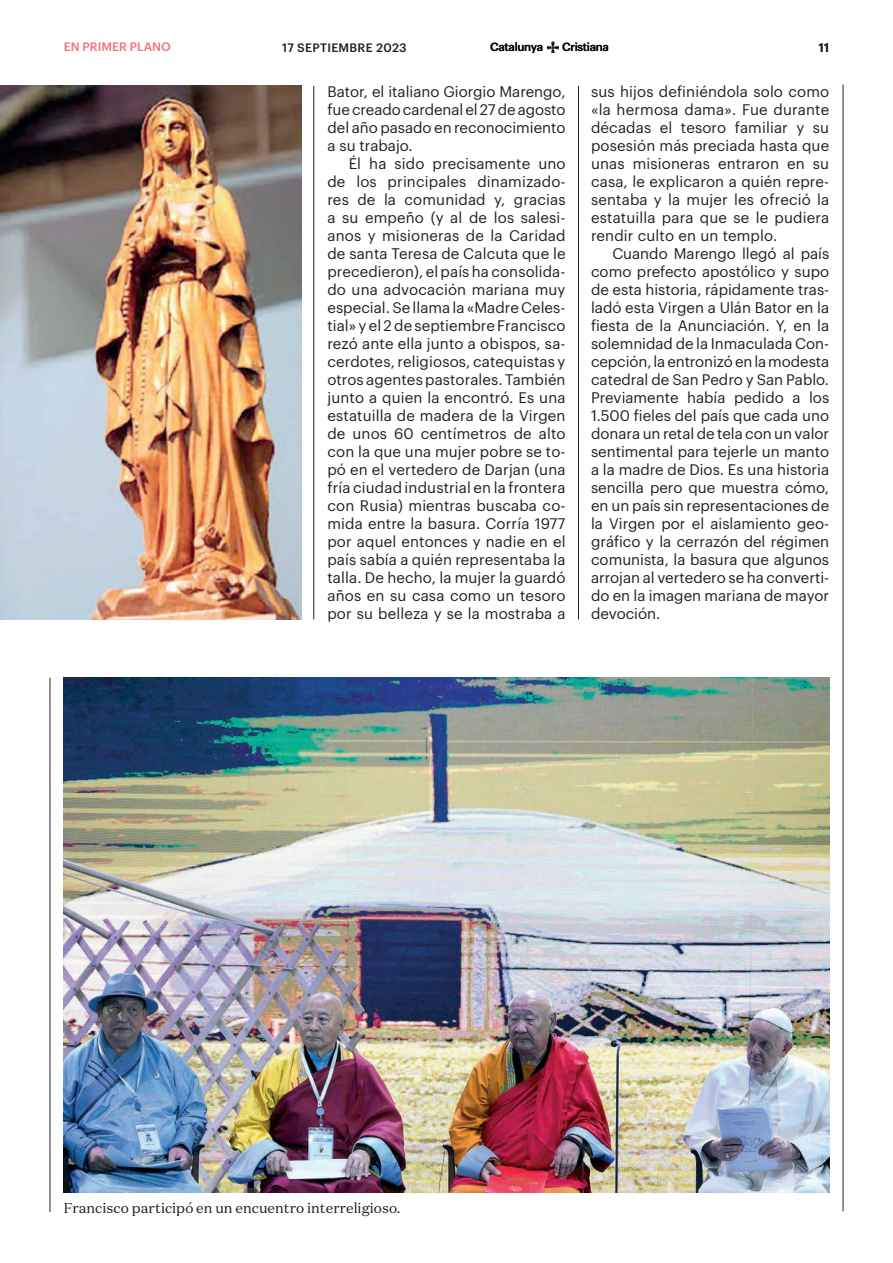
<style>
.page{position:relative;width:893px;height:1263px;background:#fff}
.page>*{position:absolute;margin:0;border:0;box-sizing:border-box;transform-origin:0 0}
.t1{font:15px/18px "Graphik";color:#231f20;text-align:justify}
.t2{font:14.25px "Domaine Text";color:#231f20}
.t3{font:500 12px "Graphik";letter-spacing:.025em;color:#231f20}
.t4{font:500 12px "Graphik";color:#f27278}
.t5{font:500 11.55px "Graphik";letter-spacing:-.03em;color:#07090c}
</style>
<div class="page">
<hr style="left:843px;top:85px;width:1px;height:1126px;background:#231f20">
<hr style="left:50px;top:678px;width:1px;height:534px;background:#231f20">
<svg style="left:547px;top:42px;width:12px;height:11px"></svg>
<img style="left:0;top:85px;width:302px;height:534px">
<img style="left:64px;top:678px;width:765px;height:514px">
<hr style="left:578px;top:86px;width:1px;height:533px;background:#231f20">
<hr style="left:314px;top:86px;width:1px;height:533px;background:#231f20">
<p class="t4" style="left:64px;top:38px;width:109px">EN PRIMER PLANO</p>
<p class="t3" style="left:282px;top:38px;width:126px">17 SEPTIEMBRE 2023</p>
<p class="t5" style="left:490px;top:38px;width:54px">Catalunya</p>
<p class="t5" style="left:562px;top:38px;width:48px">Cristiana</p>
<p class="t3" style="left:819px;top:38px;width:12px">11</p>
<p class="t1" style="left:327px;top:82px;width:240px">Bator, el italiano Giorgio Marengo, fue creado cardenal el 27 de agosto del año pasado en reconocimiento a su trabajo.</p>
<p class="t1" style="left:327px;top:154px;width:240px;text-indent:21px">Él ha sido precisamente uno de los principales dinamizado&shy;res de la comunidad y, gracias a su empeño (y al de los salesi&shy;anos y misioneras de la Caridad de santa Teresa de Calcuta que le precedieron), el país ha consolida&shy;do una advocación mariana muy especial. Se llama la «Madre Celes&shy;tial» y el 2 de septiembre Francisco rezó ante ella junto a obispos, sa&shy;cerdotes, religiosos, catequistas y otros agentes pastorales. También junto a quien la encontró. Es una estatuilla de madera de la Virgen de unos 60 centímetros de alto con la que una mujer pobre se to&shy;pó en el vertedero de Darjan (una fría ciudad industrial en la frontera con Rusia) mientras buscaba co&shy;mida entre la basura. Corría 1977 por aquel entonces y nadie en el país sabía a quién representaba la talla. De hecho, la mujer la guardó años en su casa como un tesoro por su belleza y se la mostraba a</p>
<p class="t1" style="left:591px;top:82px;width:240px">sus hijos definiéndola solo como «la hermosa dama». Fue durante décadas el tesoro familiar y su posesión más preciada hasta que unas misioneras entraron en su casa, le explicaron a quién repre&shy;sentaba y la mujer les ofreció la estatuilla para que se le pudiera rendir culto en un templo.</p>
<p class="t1" style="left:591px;top:244px;width:240px;text-indent:21px">Cuando Marengo llegó al país como prefecto apostólico y supo de esta historia, rápidamente tras&shy;ladó esta Virgen a Ulán Bator en la fiesta de la Anunciación. Y, en la solemnidad de la Inmaculada Con&shy;cepción, la entronizó en la modesta catedral de San Pedro y San Pablo.<br>Previamente había pedido a los 1.500 fieles del país que cada uno donara un retal de tela con un valor sentimental para tejerle un manto a la madre de Dios. Es una historia sencilla pero que muestra cómo, en un país sin representaciones de la Virgen por el aislamiento geo&shy;gráfico y la cerrazón del régimen comunista, la basura que algunos arrojan al vertedero se ha converti&shy;do en la imagen mariana de mayor devoción.</p>
<p class="t2" style="left:64px;top:1199px;width:338px">Francisco participó en un encuentro interreligioso.</p>
</div>
